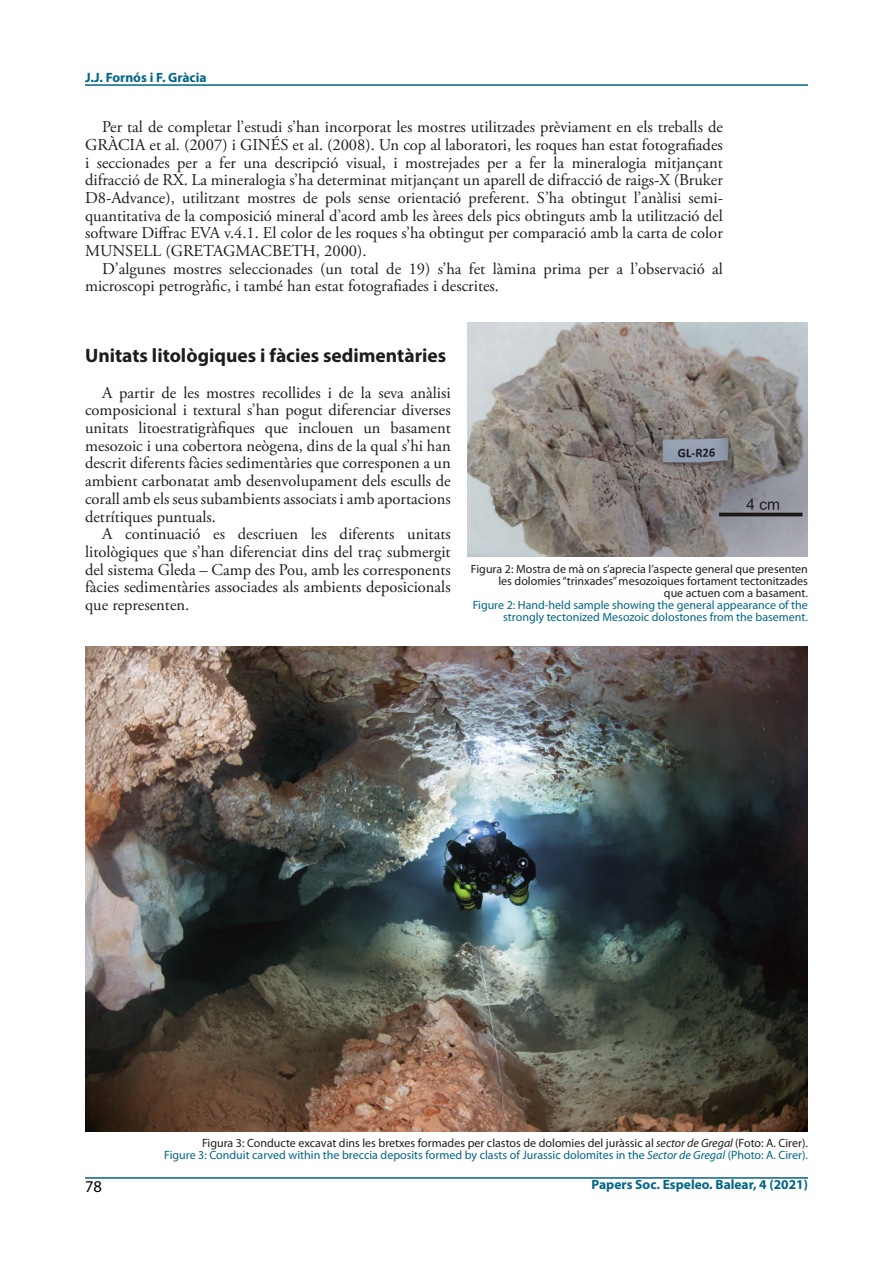
<style>
.page{position:relative;width:893px;height:1263px;background:#fff}
.page>*{position:absolute;margin:0;border:0;box-sizing:border-box;transform-origin:0 0}
.t1{font:700 19.5px "Myriad Pro";color:#1d1d1b}
.t2{font:16.5px/17.7px "Adobe Garamond Pro";color:#1d1d1b;text-align:justify}
.t3{font:16.5px "Myriad Pro";color:#000}
.t4{font:700 13.5px "Myriad Pro";color:#006585}
.t5{font:12px/12px "Myriad Pro";color:#006585;text-align:right}
.t6{font:12px/12px "Myriad Pro";color:#1d1d1b;text-align:right}
.s1{color:#1d1d1b}
.s2{font-style:italic;color:#1d1d1b}
.s3{font-style:italic}
</style>
<div class="page">
<hr style="left:85px;top:84px;width:723px;height:2px;background:#006585">
<hr style="left:85px;top:1177px;width:723px;height:2px;background:#006585">
<img style="left:85px;top:646px;width:723px;height:486px">
<img style="left:468px;top:322px;width:340px;height:235px">
<p class="t4" style="left:85px;top:68px;width:123px">J.J. Fornós i F. Gràcia</p>
<p class="t2" style="left:85px;top:119px;width:639px;text-indent:17px">Per tal de completar l’estudi s’han incorporat les mostres utilitzades prèviament en els treballs de GRÀCIA et al. (2007) i GINÉS et al. (2008). Un cop al laboratori, les roques han estat fotografiades i seccionades per a fer una descripció visual, i mostrejades per a fer la mineralogia mitjançant difracció de RX. La mineralogia s’ha determinat mitjançant un aparell de difracció de raigs-X (Bruker D8-Advance), utilitzant mostres de pols sense orientació preferent. S’ha obtingut l’anàlisi semi&shy;quantitativa de la composició mineral d’acord amb les àrees dels pics obtinguts amb la utilització del software Diffrac EVA v.4.1. El color de les roques s’ha obtingut per comparació amb la carta de color MUNSELL (GRETAGMACBETH, 2000).</p>
<p class="t2" style="left:85px;top:260px;width:639px;text-indent:17px">D’algunes mostres seleccionades (un total de 19) s’ha fet làmina prima per a l’observació al microscopi petrogràfic, i també han estat fotografiades i descrites.</p>
<p class="t1" style="left:85px;top:343px;width:363px">Unitats litològiques i fàcies sedimentàries</p>
<p class="t2" style="left:85px;top:384px;width:367px;text-indent:17px">A partir de les mostres recollides i de la seva anàlisi composicional i textural s’han pogut diferenciar diverses unitats litoestratigràfiques que inclouen un basament mesozoic i una cobertora neògena, dins de la qual s’hi han descrit diferents fàcies sedimentàries que corresponen a un ambient carbonatat amb desenvolupament dels esculls de corall amb els seus subambients associats i amb aportacions detrítiques puntuals.</p>
<p class="t2" style="left:85px;top:526px;width:367px;text-indent:17px">A continuació es descriuen les diferents unitats litològiques que s’han diferenciat dins del traç submergit del sistema Gleda – Camp des Pou, amb les corresponents fàcies sedimentàries associades als ambients deposicionals que representen.</p>
<p class="t6" style="left:471px;top:563px;width:338px">Figura 2: Mostra de mà on s’aprecia l’aspecte general que presenten les dolomies “trinxades” mesozoiques fortament tectonitzades<br>que actuen com a basament.</p>
<p class="t5" style="left:473px;top:599px;width:337px">Figure 2: Hand-held sample showing the general appearance of the strongly tectonized Mesozoic dolostones from the basement.</p>
<p class="t5" style="left:164px;top:1136px;width:645px"><span class="s1">Figura 3: Conducte excavat dins les bretxes formades per clastos de dolomies del juràssic al</span> <span class="s2">sector de Gregal</span> <span class="s1">(Foto: A. Cirer).<br></span>Figure 3: Conduit carved within the breccia deposits formed by clasts of Jurassic dolomites in the <span class="s3">Sector de Gregal</span> (Photo: A. Cirer).</p>
<p class="t3" style="left:85px;top:1176px;width:18px">78</p>
<p class="t4" style="left:592px;top:1176px;width:218px">Papers Soc. Espeleo. Balear, 4 (2021)</p>
</div>
